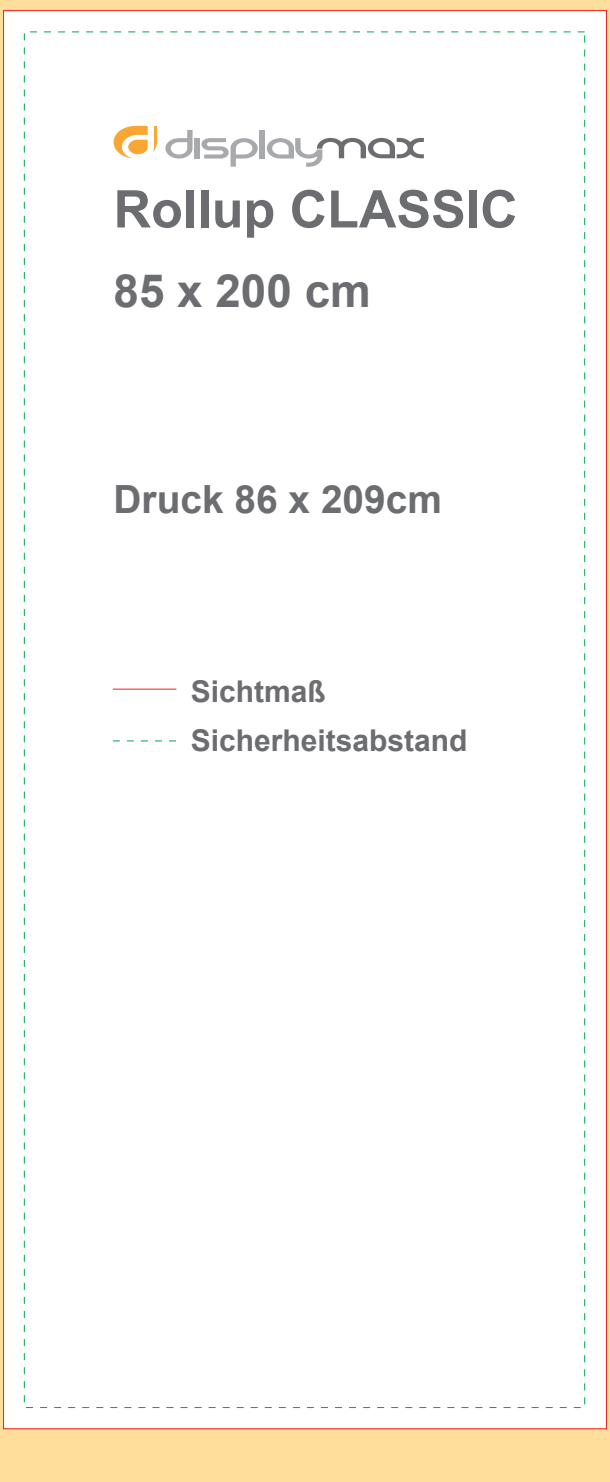
<style>
.page{position:relative;width:610px;height:1482px;background:#fff}
.page>*{position:absolute;margin:0;border:0;box-sizing:border-box;transform-origin:0 0}
.t1{font:700 51.92px "Arial";color:#6c6d70}
.t2{font:700 45.77px "Arial";color:#6c6d70}
.t3{font:700 38.85px "Arial";color:#6c6d70}
.t4{font:700 30px/49.5px "Arial";color:#6c6d70}
</style>
<div class="page">
<div style="left:0;top:1428px;width:609px;height:53px;background:#ffdd9a"></div>
<div style="left:0;top:0;width:609px;height:11px;background:#ffdd9a"></div>
<svg style="left:0;top:0;width:4px;height:1481px;background:#fab07e"></svg>
<hr style="left:606px;top:0;width:3px;height:1481px;background:#ffdd9a">
<svg style="left:165px;top:130px;width:27px;height:28px"></svg>
<div style="left:194px;top:138px;width:6px;height:20px;background:#a8a9ad"></div>
<svg style="left:201px;top:138px;width:56px;height:29px"></svg>
<div style="left:259px;top:130px;width:6px;height:28px;background:#a8a9ad"></div>
<svg style="left:267px;top:138px;width:156px;height:29px"></svg>
<svg style="left:113px;top:126px;width:44px;height:32px"></svg>
<hr style="left:113px;top:688px;width:63px;height:1px;background:#ee1d23">
<svg style="left:113px;top:740px;width:63px;height:1px"></svg>
<h1 class="t1" style="left:113px;top:172px;width:405px">Rollup CLASSIC</h1>
<h2 class="t2" style="left:113px;top:258px;width:259px">85 x 200 cm</h2>
<p class="t3" style="left:113px;top:472px;width:330px">Druck 86 x 209cm</p>
<p class="t4" style="left:190px;top:666px;width:278px">Sichtmaß<br>Sicherheitsabstand</p>
</div>
